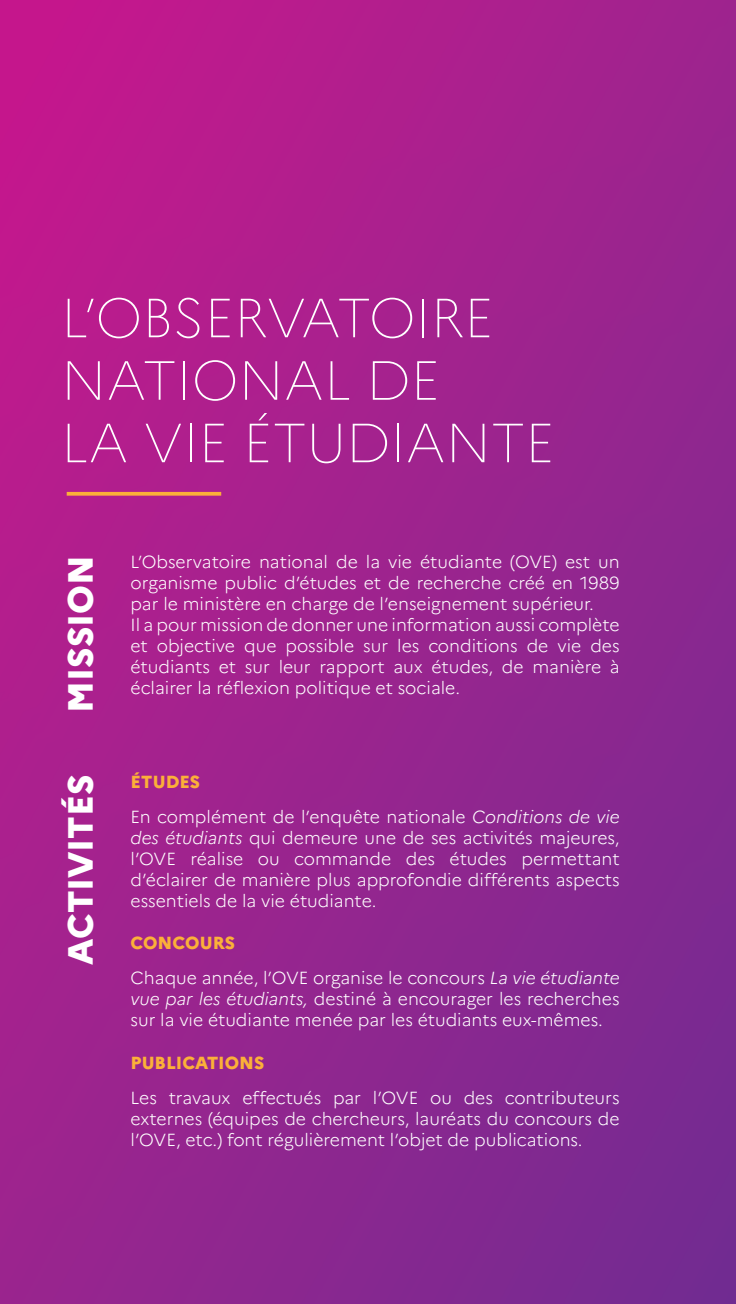
<style>
.page{position:relative;width:736px;height:1304px;background:#fff}
.page>*{position:absolute;margin:0;border:0;box-sizing:border-box;transform-origin:0 0}
.t1{font:100 55px/62.5px "Marianne";color:#fff}
.t2{font:800 35px "Marianne";color:#fff}
.t3{font:300 17.5px/21px "Marianne";color:#fff}
.t4{font:800 17.5px "Marianne";color:#fbb039}
.s1{font-weight:800;color:#fbb039}
.s2{font-style:italic}
</style>
<div class="page">
<img style="left:0;top:739px;width:566px;height:565px">
<img style="left:566px;top:0;width:170px;height:1304px">
<img style="left:0;top:134px;width:567px;height:605px">
<img style="left:0;top:0;width:567px;height:134px">
<svg style="left:67px;top:492px;width:154px;height:4px"></svg>
<h1 class="t1" style="left:61px;top:286px;width:495px">L’OBSERVATOIRE<br>NATIONAL DE<br>LA VIE ÉTUDIANTE</h1>
<h2 class="t2" style="left:59px;top:713px;width:159px;rotate:-90deg">MISSION</h2>
<h2 class="t2" style="left:59px;top:965px;width:192px;rotate:-90deg">ACTIVITÉS</h2>
<p class="t3" style="left:130px;top:551px;width:491px">L’Observatoire national de la vie étudiante (OVE) est un organisme public d’études et de recherche créé en 1989 par le ministère en charge de l’enseignement supérieur.<br>Il a pour mission de donner une information aussi complète et objective que possible sur les conditions de vie des étudiants et sur leur rapport aux études, de manière à éclairer la réflexion politique et sociale.</p>
<p class="t3" style="left:130px;top:764px;width:490px;line-height:35.2px"><span class="s1">ÉTUDES<br></span>En complément de l’enquête nationale <span class="s2">Conditions de vie</span></p>
<p class="t3" style="left:130px;top:827px;width:491px;text-align:justify"><span class="s2">des étudiants</span> qui demeure une de ses activités majeures, l’OVE réalise ou commande des études permettant d’éclairer de manière plus approfondie différents aspects essentiels de la vie étudiante.</p>
<p class="t3" style="left:130px;top:925px;width:490px;line-height:35.2px"><span class="s1">CONCOURS<br></span>Chaque année, l’OVE organise le concours <span class="s2">La vie étudiante</span></p>
<p class="t3" style="left:130px;top:988px;width:491px"><span class="s2">vue par les étudiants,</span> destiné à encourager les recherches sur la vie étudiante menée par les étudiants eux-mêmes.</p>
<p class="t4" style="left:130px;top:1052px;width:135px">PUBLICATIONS</p>
<p class="t3" style="left:130px;top:1087px;width:490px;text-align:justify">Les travaux effectués par l’OVE ou des contributeurs externes (équipes de chercheurs, lauréats du concours de l’OVE, etc.) font régulièrement l’objet de publications.</p>
</div>
